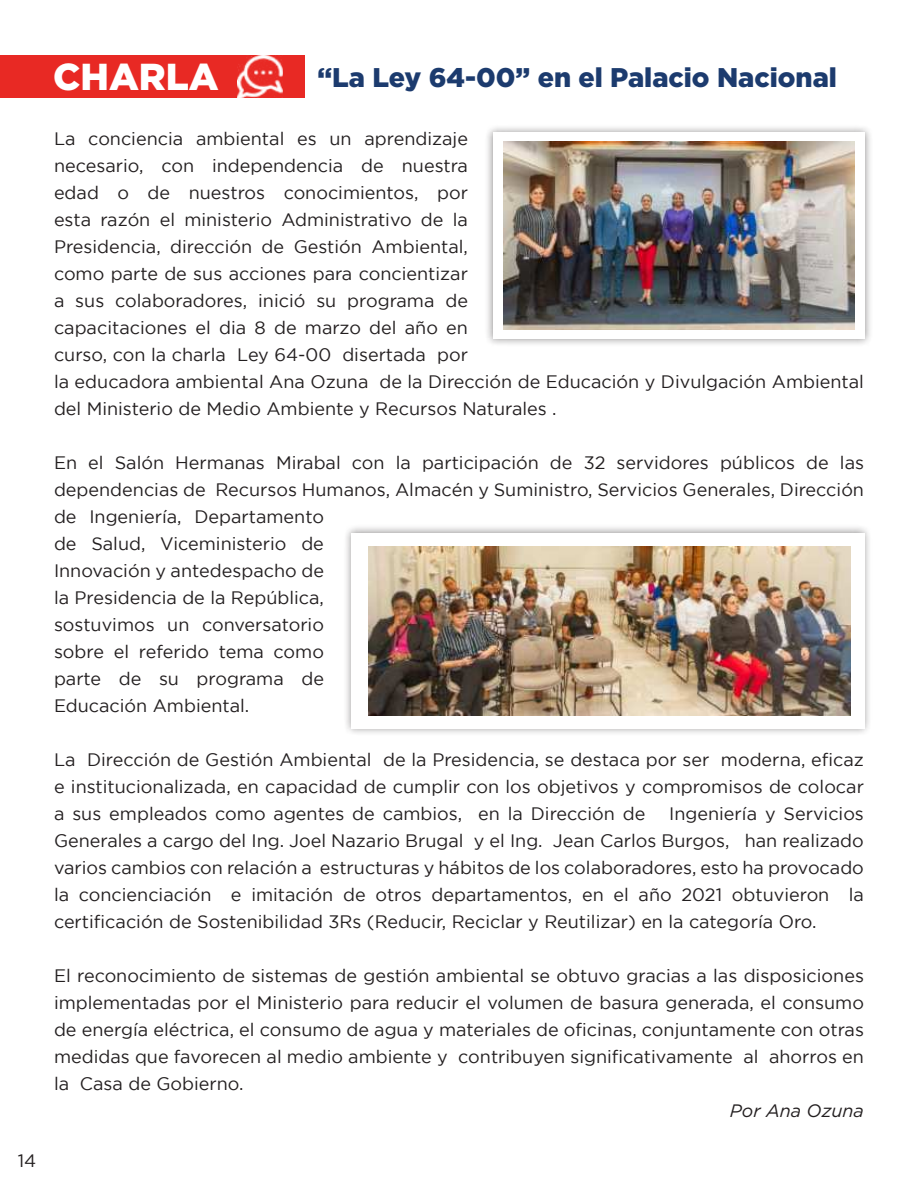
<style>
.page{position:relative;width:918px;height:1188px;background:#fff}
.page>*{position:absolute;margin:0;border:0;box-sizing:border-box;transform-origin:0 0}
.t1{font:900 37.5px "Gotham";color:#fff}
.t2{font:900 27px "Gotham";color:#1c3b6e}
.t3{font:18px/27px "Gotham";color:#231f20;text-align:justify}
.t4{font:italic 18px "Gotham";color:#231f20}
</style>
<div class="page">
<div style="left:343px;top:524px;width:529px;height:213px;background:#231f20;opacity:.48"></div>
<div style="left:351px;top:533px;width:513px;height:195px;background:#fff"></div>
<div style="left:484px;top:124px;width:389px;height:223px;background:#231f20;opacity:.48"></div>
<div style="left:493px;top:132px;width:372px;height:207px;background:#fff"></div>
<img style="left:369px;top:546px;width:481px;height:170px">
<img style="left:503px;top:142px;width:351px;height:187px">
<div style="left:0;top:55px;width:304px;height:43px;background:#e82924"></div>
<img style="left:238px;top:55px;width:44px;height:43px">
<p class="t3" style="left:18px;top:1148px;width:20px">14</p>
<h1 class="t1" style="left:53px;top:55px;width:167px">CHARLA</h1>
<h2 class="t2" style="left:318px;top:62px;width:521px">“La Ley 64-00” en el Palacio Nacional</h2>
<p class="t3" style="left:54px;top:126px;width:811px;text-align:left">La conciencia ambiental es un aprendizaje<br>necesario, con independencia de nuestra<br>edad o de nuestros conocimientos, por<br>esta razón el ministerio Administrativo de la<br>Presidencia, dirección de Gestión Ambiental,<br>como parte de sus acciones para concientizar<br>a sus colaboradores, inició su programa de<br>capacitaciones el dia 8 de marzo del año en<br>curso, con la charla Ley 64-00 disertada por<br>la educadora ambiental Ana Ozuna de la Dirección de Educación y Divulgación Ambiental del Ministerio de Medio Ambiente y Recursos Naturales .</p>
<p class="t3" style="left:54px;top:450px;width:812px;text-align:left">En el Salón Hermanas Mirabal con la participación de 32 servidores públicos de las dependencias de Recursos Humanos, Almacén y Suministro, Servicios Generales, Dirección de Ingeniería, Departamento<br>de Salud, Viceministerio de<br>Innovación y antedespacho de<br>la Presidencia de la República,<br>sostuvimos un conversatorio<br>sobre el referido tema como<br>parte de su programa de<br>Educación Ambiental.</p>
<p class="t3" style="left:54px;top:746px;width:812px">La Dirección de Gestión Ambiental de la Presidencia, se destaca por ser moderna, e昀椀caz e institucionalizada, en capacidad de cumplir con los objetivos y compromisos de colocar a sus empleados como agentes de cambios, en la Dirección de</p>
<p class="t3" style="left:54px;top:801px;width:812px;text-indent:615px">Ingeniería y Servicios Generales a cargo del Ing. Joel Nazario Brugal y el Ing. Jean Carlos Burgos, han realizado varios cambios con relación a estructuras y hábitos de los colaboradores, esto ha provocado la concienciación e imitación de otros departamentos, en el año 2021 obtuvieron la certi昀椀cación de Sostenibilidad 3Rs (Reducir, Reciclar y Reutilizar) en la categoría Oro.</p>
<p class="t3" style="left:54px;top:963px;width:812px">El reconocimiento de sistemas de gestión ambiental se obtuvo gracias a las disposiciones implementadas por el Ministerio para reducir el volumen de basura generada, el consumo de energía eléctrica, el consumo de agua y materiales de o昀椀cinas, conjuntamente con otras medidas que favorecen al medio ambiente y contribuyen signi昀椀cativamente al ahorros en la Casa de Gobierno.</p>
<p class="t4" style="left:730px;top:1101px;width:136px">Por Ana Ozuna</p>
</div>
